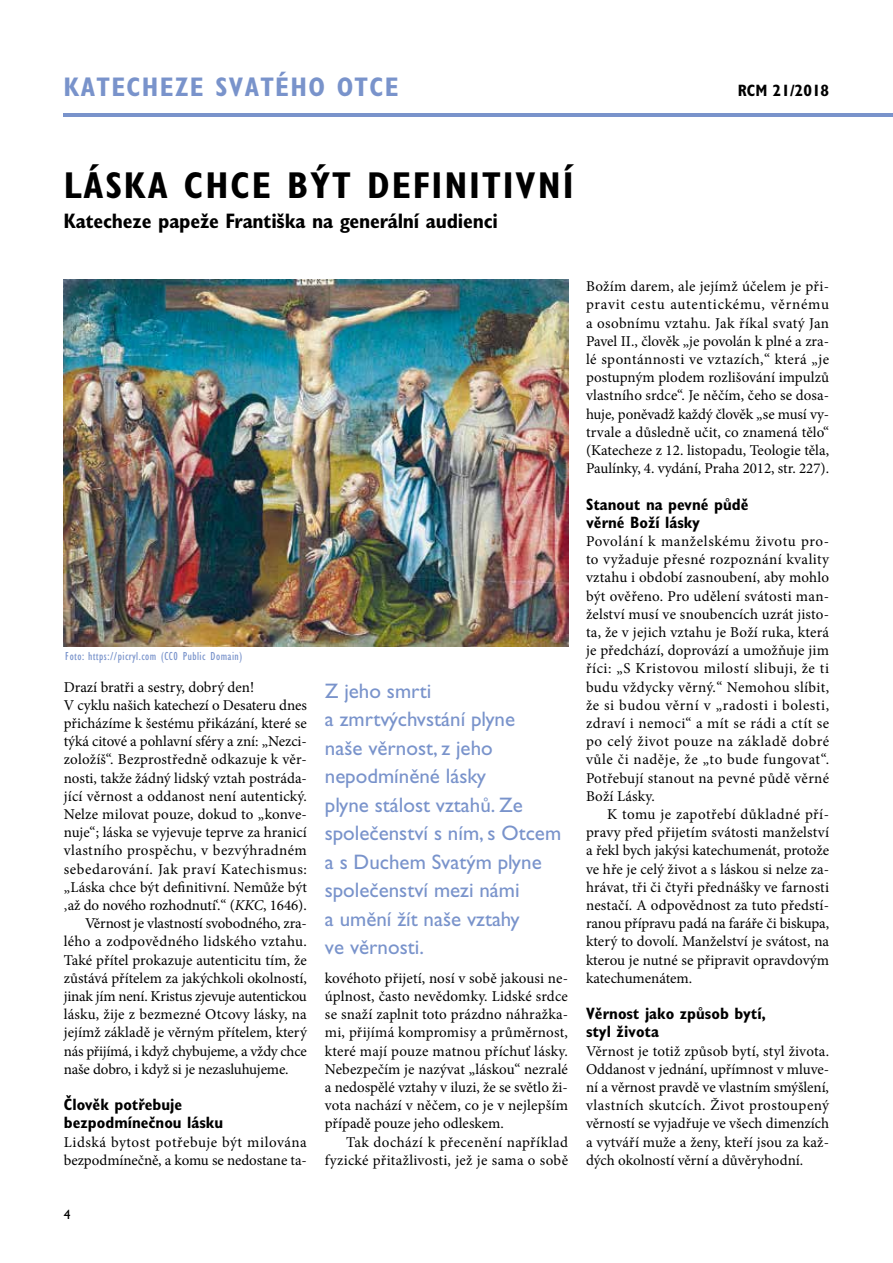
<style>
.page{position:relative;width:893px;height:1263px;background:#fff}
.page>*{position:absolute;margin:0;border:0;box-sizing:border-box;transform-origin:0 0}
.t1{font:700 condensed 37.5px "Gill Sans Std";letter-spacing:.05em;color:#000}
.t2{font:700 condensed 27px "Gill Sans Std";letter-spacing:.05em;color:#7993cb}
.t3{font:21px/28.5px "Gill Sans Std";color:#7993cb}
.t4{font:700 condensed 21px "Gill Sans Std";letter-spacing:-.01em;color:#000}
.t5{font:700 condensed 16.5px/18.1px "Gill Sans Std";color:#000}
.t6{font:15px/18.1px "Minion Pro";letter-spacing:.005em;color:#000;text-align:justify}
.t7{font:15px/18.1px "Minion Pro";letter-spacing:.025em;color:#000;text-align:right}
.t8{font:15px "Minion Pro";letter-spacing:-.015em;color:#000}
.t9{font:15px "Minion Pro";letter-spacing:-.02em;color:#000}
.t10{font:15px "Minion Pro";letter-spacing:.035em;color:#000}
.t11{font:13.5px "Gill Sans Std";color:#000}
.t12{font:condensed 12px "Gill Sans Std";letter-spacing:.04em;color:#7993cb}
.s1{font-style:italic}
</style>
<div class="page">
<hr style="left:64px;top:113px;width:829px;height:4px;background:#7993cb">
<img style="left:64px;top:280px;width:504px;height:367px">
<h2 class="t2" style="left:64px;top:71px;width:336px">KATECHEZE SVATÉHO OTCE</h2>
<p class="t5" style="left:738px;top:82px;width:93px">RCM 21/2018</p>
<h1 class="t1" style="left:64px;top:163px;width:511px">LÁSKA CHCE BÝT DEFINITIVNÍ</h1>
<h3 class="t4" style="left:64px;top:208px;width:436px">Katecheze papeže Františka na generální audienci</h3>
<p class="t12" style="left:65px;top:650px;width:178px">Foto: https://picryl.com (CC0 Public Domain)</p>
<p class="t6" style="left:64px;top:678px;width:192px">Drazí bratři a sestry, dobrý den!</p>
<p class="t6" style="left:64px;top:696px;width:245px">V cyklu našich katechezí o Desateru dnes</p>
<p class="t6" style="left:64px;top:714px;width:245px">přicházíme k šestému přikázání, které se</p>
<p class="t6" style="left:64px;top:732px;width:245px">týká citové a pohlavní sféry a zní: „Nezci-</p>
<p class="t6" style="left:64px;top:751px;width:245px">zoložíš“. Bezprostředně odkazuje k věr-</p>
<p class="t6" style="left:64px;top:769px;width:245px">nosti, takže žádný lidský vztah postráda-</p>
<p class="t6" style="left:64px;top:787px;width:245px">jící věrnost a oddanost není autentický.</p>
<p class="t6" style="left:64px;top:805px;width:245px">Nelze milovat pouze, dokud to „konve-</p>
<p class="t6" style="left:64px;top:823px;width:245px">nuje“; láska se vyjevuje teprve za hranicí</p>
<p class="t7" style="left:64px;top:842px;width:245px">vlastního prospěchu, v bezvýhradném</p>
<p class="t10" style="left:64px;top:859px;width:245px">sebedarování. Jak praví Katechismus:</p>
<p class="t6" style="left:64px;top:878px;width:245px">„Láska chce být definitivní. Nemůže být</p>
<p class="t6" style="left:64px;top:896px;width:245px">‚až do nového rozhodnutí‘.“ (<span class="s1">KKC</span>, 1646).</p>
<p class="t6" style="left:85px;top:914px;width:223px">Věrnost je vlastností svobodného, zra-</p>
<p class="t6" style="left:64px;top:932px;width:245px">lého a zodpovědného lidského vztahu.</p>
<p class="t6" style="left:64px;top:951px;width:245px">Také přítel prokazuje autenticitu tím, že</p>
<p class="t6" style="left:64px;top:969px;width:245px">zůstává přítelem za jakýchkoli okolností,</p>
<p class="t8" style="left:64px;top:986px;width:245px">jinak jím není. Kristus zjevuje autentickou</p>
<p class="t6" style="left:64px;top:1005px;width:245px">lásku, žije z bezmezné Otcovy lásky, na</p>
<p class="t6" style="left:64px;top:1023px;width:245px">jejímž základě je věrným přítelem, který</p>
<p class="t9" style="left:64px;top:1041px;width:245px">nás přijímá, i když chybujeme, a vždy chce</p>
<p class="t8" style="left:64px;top:1059px;width:226px">naše dobro, i když si je nezasluhujeme.</p>
<p class="t5" style="left:64px;top:1095px;width:161px">Člověk potřebuje bezpodmínečnou lásku</p>
<p class="t6" style="left:64px;top:1133px;width:245px">Lidská bytost potřebuje být milována bezpodmínečně, a komu se nedostane ta-</p>
<p class="t11" style="left:64px;top:1207px;width:8px">4</p>
<h3 class="t3" style="left:325px;top:676px;width:238px">Z jeho smrti<br>a zmrtvýchvstání plyne<br>naše věrnost, z jeho nepodmíněné lásky<br>plyne stálost vztahů. Ze společenství s ním, s Otcem a s Duchem Svatým plyne společenství mezi námi<br>a umění žít naše vztahy<br>ve věrnosti.</h3>
<p class="t6" style="left:325px;top:969px;width:245px">kovéhoto přijetí, nosí v sobě jakousi ne&shy;úplnost, často nevědomky. Lidské srdce se snaží zaplnit toto prázdno náhražka&shy;mi, přijímá kompromisy a průměrnost, které mají pouze matnou příchuť lásky.<br>Nebezpečím je nazývat „láskou“ nezralé a nedospělé vztahy v iluzi, že se světlo ži&shy;vota nachází v něčem, co je v nejlepším případě pouze jeho odleskem.</p>
<p class="t7" style="left:325px;top:1133px;width:245px">Tak dochází k přecenění například fyzické přitažlivosti, jež je sama o sobě</p>
<p class="t6" style="left:586px;top:277px;width:245px">Božím darem, ale jejímž účelem je při&shy;pravit cestu autentickému, věrnému a osobnímu vztahu. Jak říkal svatý Jan Pavel II., člověk „je povolán k plné a zra&shy;lé spontánnosti ve vztazích,“ která „je postupným plodem rozlišování impulzů vlastního srdce“. Je něčím, čeho se dosa&shy;huje, poněvadž každý člověk „se musí vy&shy;trvale a důsledně učit, co znamená tělo“ (Katecheze z 12. listopadu, Teologie těla, Paulínky, 4. vydání, Praha 2012, str. 227).</p>
<p class="t5" style="left:586px;top:495px;width:164px">Stanout na pevné půdě věrné Boží lásky</p>
<p class="t6" style="left:586px;top:532px;width:245px">Povolání k manželskému životu pro&shy;to vyžaduje přesné rozpoznání kvality vztahu i období zasnoubení, aby mohlo být ověřeno. Pro udělení svátosti man&shy;želství musí ve snoubencích uzrát jisto&shy;ta, že v jejich vztahu je Boží ruka, která je předchází, doprovází a umožňuje jim říci: „S Kristovou milostí slibuji, že ti budu vždycky věrný.“ Nemohou slíbit, že si budou věrní v „radosti i bolesti, zdraví i nemoci“ a mít se rádi a ctít se po celý život pouze na základě dobré vůle či naděje, že „to bude fungovat“.<br>Potřebují stanout na pevné půdě věrné Boží Lásky.</p>
<p class="t6" style="left:586px;top:805px;width:245px;text-indent:21px">K tomu je zapotřebí důkladné pří&shy;pravy před přijetím svátosti manželství a řekl bych jakýsi katechumenát, protože ve hře je celý život a s láskou si nelze za&shy;hrávat, tři či čtyři přednášky ve farnosti nestačí. A odpovědnost za tuto předstí&shy;ranou přípravu padá na faráře či biskupa, který to dovolí. Manželství je svátost, na kterou je nutné se připravit opravdovým katechumenátem.</p>
<p class="t5" style="left:586px;top:1004px;width:182px">Věrnost jako způsob bytí, styl života</p>
<p class="t6" style="left:586px;top:1042px;width:245px">Věrnost je totiž způsob bytí, styl života.<br>Oddanost v jednání, upřímnost v mluve&shy;ní a věrnost pravdě ve vlastním smýšlení, vlastních skutcích. Život prostoupený věrností se vyjadřuje ve všech dimenzích a vytváří muže a ženy, kteří jsou za kaž&shy;dých okolností věrní a důvěryhodní.</p>
</div>
